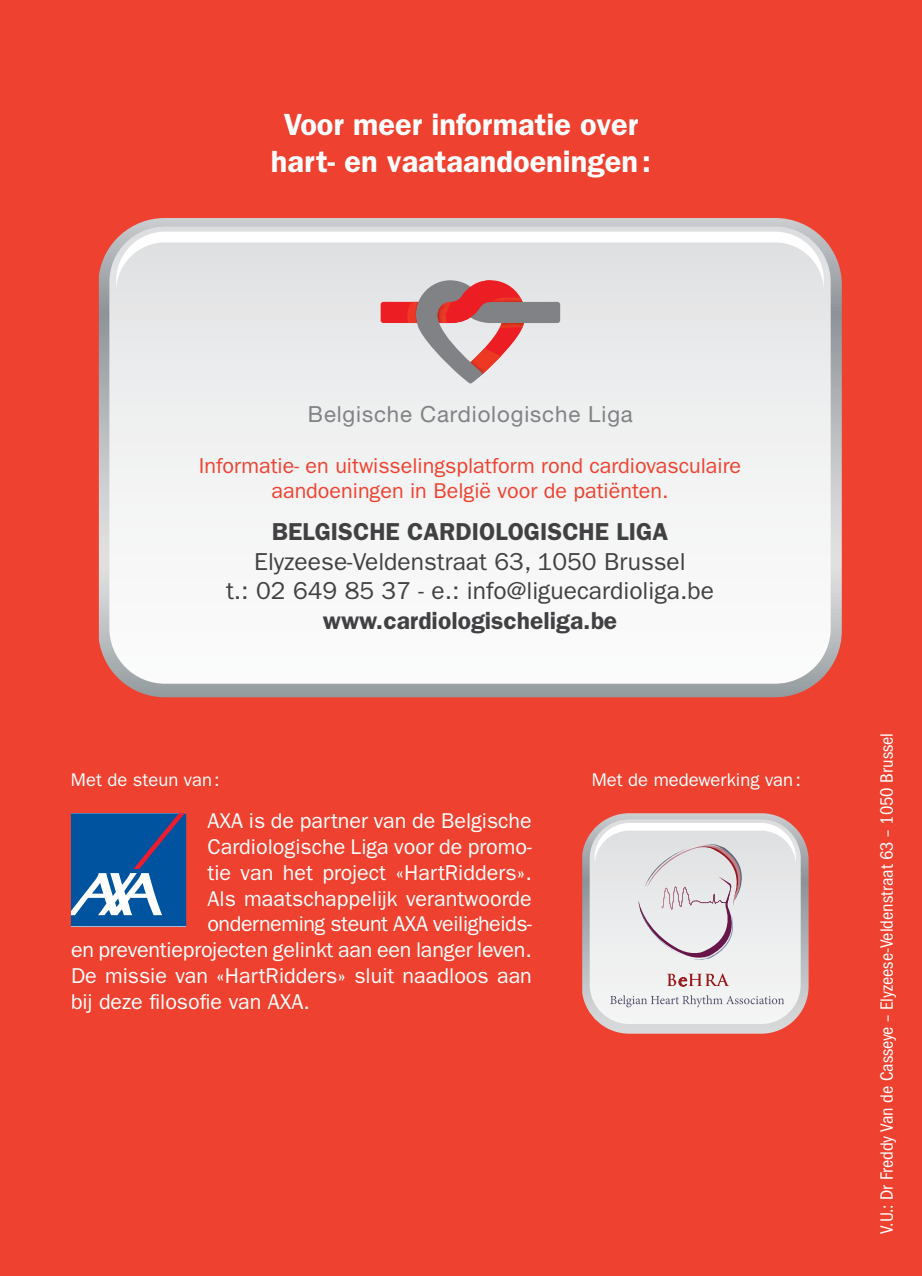
<style>
.page{position:relative;width:922px;height:1276px;background:#fff}
.page>*{position:absolute;margin:0;border:0;box-sizing:border-box;transform-origin:0 0}
.t1{font:600 30.75px/37px "ITC Franklin Gothic Std";color:#fff;text-align:center}
.t2{font:24.5px/29.5px "ITC Franklin Gothic Std";color:#414042;text-align:center}
.t3{font:600 24.5px "ITC Franklin Gothic Std";color:#414042}
.t4{font:22.25px "Helvetica Neue LT Std";letter-spacing:.04em;color:#808285}
.t5{font:21.5px "ITC Franklin Gothic Std";color:#fff}
.t6{font:21.5px/25.8px "ITC Franklin Gothic Std";color:#ef4130;text-align:center}
.t7{font:21.5px "ITC Franklin Gothic Std";letter-spacing:-.02em;color:#fff}
.t8{font:condensed 18.5px "ITC Franklin Gothic Std";color:#fff}
.t9{font:18.5px "ITC Franklin Gothic Std";color:#fff}
</style>
<div class="page">
<div style="left:0;top:0;width:921px;height:1276px;background:#ef4130"></div>
<svg style="left:71px;top:813px;width:115px;height:113px;background:#2969a9"></svg>
<svg style="left:582px;top:813px;width:226px;height:220px"></svg>
<svg style="left:589px;top:819px;width:211px;height:205px;background:#e5e1e3"></svg>
<svg style="left:99px;top:218px;width:742px;height:479px;background:#b9a9aa"></svg>
<div style="left:109px;top:226px;width:721px;height:457px;background:#f5f5f6"></div>
<svg style="left:116px;top:232px;width:707px;height:152px;background:#e3dedf"></svg>
<img style="left:470px;top:348px;width:30px;height:27px">
<img style="left:437px;top:302px;width:13px;height:21px">
<h1 class="t1" style="left:271px;top:106px;width:381px">Voor meer informatie over hart- en vaataandoeningen:</h1>
<p class="t4" style="left:308px;top:401px;width:326px">Belgische Cardiologische Liga</p>
<p class="t6" style="left:199px;top:452px;width:543px">Informatie- en uitwisselingsplatform rond cardiovasculaire aandoeningen in België voor de patiënten.</p>
<p class="t3" style="left:272px;top:517px;width:398px">BELGISCHE CARDIOLOGISCHE LIGA</p>
<p class="t2" style="left:226px;top:547px;width:489px">Elyzeese-Veldenstraat 63, 1050 Brussel<br>t.: 02 649 85 37 - e.: info@liguecardioliga.be</p>
<p class="t3" style="left:323px;top:606px;width:296px">www.cardiologischeliga.be</p>
<p class="t9" style="left:71px;top:769px;width:150px">Met de steun van:</p>
<p class="t9" style="left:591px;top:769px;width:211px">Met de medewerking van:</p>
<p class="t5" style="left:207px;top:808px;width:326px">AXA is de partner van de Belgische</p>
<p class="t5" style="left:207px;top:834px;width:326px">Cardiologische Liga voor de promo-</p>
<p class="t5" style="left:207px;top:860px;width:326px">tie van het project «HartRidders».</p>
<p class="t5" style="left:207px;top:886px;width:326px">Als maatschappelijk verantwoorde</p>
<p class="t7" style="left:207px;top:911px;width:326px">onderneming steunt AXA veiligheids-</p>
<p class="t5" style="left:71px;top:937px;width:462px">en preventieprojecten gelinkt aan een langer leven.</p>
<p class="t5" style="left:71px;top:963px;width:462px">De missie van «HartRidders» sluit naadloos aan</p>
<p class="t5" style="left:71px;top:989px;width:240px">bij deze filosofie van AXA.</p>
<p class="t8" style="left:876px;top:1234px;width:503px;rotate:-90deg">V.U.: Dr Freddy Van de Casseye – Elyzeese-Veldenstraat 63 – 1050 Brussel</p>
</div>
